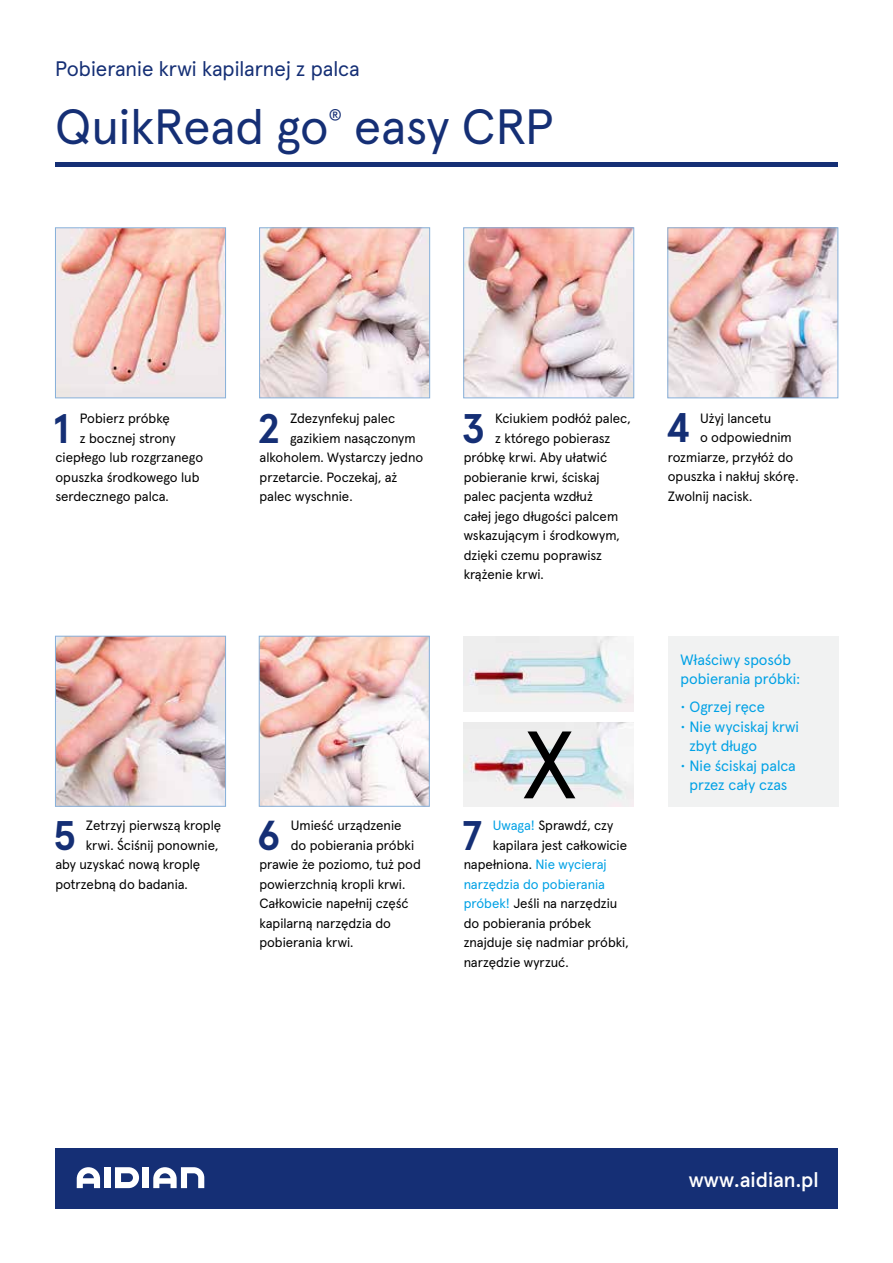
<style>
.page{position:relative;width:893px;height:1263px;background:#fff}
.page>*{position:absolute;margin:0;border:0;box-sizing:border-box;transform-origin:0 0}
.t1{font:95.4px "Apercu Pro";color:#000}
.t2{font:49.5px "Apercu Pro";letter-spacing:-.005em;color:#152f75}
.t3{font:700 41.4px "Apercu Pro";color:#152f75}
.t4{font:21px "Apercu Pro";color:#152f75}
.t5{font:500 21px "Apercu Pro";color:#fff}
.t6{font:15px/19.5px "Apercu Pro";color:#00a1e5}
.t7{font:14.85px "Apercu Pro";color:#152f75}
.t8{font:13.5px "Apercu Pro";color:#000}
.t9{font:13.5px "Apercu Pro";color:#00a1e5}
.s1{color:#00a1e5}
</style>
<div class="page">
<img style="left:57px;top:230px;width:167px;height:166px">
<div style="left:55px;top:228px;width:171px;height:170px;border:1px solid #86b0da"></div>
<img style="left:261px;top:230px;width:167px;height:166px">
<div style="left:259px;top:228px;width:171px;height:170px;border:1px solid #86b0da"></div>
<img style="left:465px;top:230px;width:167px;height:166px">
<div style="left:463px;top:228px;width:171px;height:170px;border:1px solid #86b0da"></div>
<img style="left:670px;top:230px;width:166px;height:166px">
<div style="left:668px;top:228px;width:170px;height:170px;border:1px solid #86b0da"></div>
<img style="left:57px;top:638px;width:167px;height:166px">
<div style="left:55px;top:636px;width:171px;height:170px;border:1px solid #86b0da"></div>
<img style="left:261px;top:638px;width:166px;height:166px">
<div style="left:259px;top:636px;width:170px;height:170px;border:1px solid #86b0da"></div>
<div style="left:55px;top:1148px;width:783px;height:60px;background:#152f75"></div>
<svg style="left:115px;top:1167px;width:24px;height:21px"></svg>
<div style="left:104px;top:1167px;width:7px;height:21px;background:#fff"></div>
<div style="left:143px;top:1167px;width:6px;height:21px;background:#fff"></div>
<svg style="left:77px;top:1167px;width:23px;height:21px"></svg>
<svg style="left:153px;top:1167px;width:51px;height:21px"></svg>
<img style="left:463px;top:636px;width:171px;height:76px">
<img style="left:463px;top:722px;width:171px;height:84px">
<hr style="left:55px;top:162px;width:783px;height:4px;background:#152f75">
<div style="left:668px;top:636px;width:170px;height:170px;background:#f1f2f2"></div>
<h3 class="t4" style="left:55px;top:53px;width:306px">Pobieranie krwi kapilarnej z palca</h3>
<h2 class="t2" style="left:55px;top:88px;width:275px">QuikRead go</h2>
<p class="t7" style="left:329px;top:104px;width:15px">®</p>
<h2 class="t2" style="left:354px;top:88px;width:201px">easy CRP</h2>
<h3 class="t3" style="left:54px;top:396px;width:17px">1</h3>
<p class="t8" style="left:80px;top:408px;width:91px">Pobierz próbkę</p>
<p class="t8" style="left:80px;top:428px;width:97px">z bocznej strony</p>
<p class="t8" style="left:55px;top:447px;width:149px">ciepłego lub rozgrzanego</p>
<p class="t8" style="left:55px;top:467px;width:146px">opuszka środkowego lub</p>
<p class="t8" style="left:55px;top:486px;width:115px">serdecznego palca.</p>
<h3 class="t3" style="left:258px;top:396px;width:23px">2</h3>
<p class="t8" style="left:290px;top:408px;width:107px">Zdezynfekuj palec</p>
<p class="t8" style="left:290px;top:428px;width:127px">gazikiem nasączonym</p>
<p class="t8" style="left:260px;top:447px;width:165px">alkoholem. Wystarczy jedno</p>
<p class="t8" style="left:260px;top:467px;width:139px">przetarcie. Poczekaj, aż</p>
<p class="t8" style="left:260px;top:486px;width:95px">palec wyschnie.</p>
<h3 class="t3" style="left:54px;top:803px;width:23px">5</h3>
<p class="t8" style="left:86px;top:815px;width:137px">Zetrzyj pierwszą kroplę</p>
<p class="t8" style="left:86px;top:835px;width:134px">krwi. Ściśnij ponownie,</p>
<p class="t8" style="left:55px;top:854px;width:146px">aby uzyskać nową kroplę</p>
<p class="t8" style="left:55px;top:874px;width:134px">potrzebną do badania.</p>
<h3 class="t3" style="left:258px;top:803px;width:24px">6</h3>
<p class="t8" style="left:291px;top:815px;width:112px">Umieść urządzenie</p>
<p class="t8" style="left:291px;top:835px;width:125px">do pobierania próbki</p>
<p class="t8" style="left:259px;top:854px;width:163px">prawie że poziomo, tuż pod</p>
<p class="t8" style="left:259px;top:874px;width:147px">powierzchnią kropli krwi.</p>
<p class="t8" style="left:259px;top:893px;width:151px">Całkowicie napełnij część</p>
<p class="t8" style="left:259px;top:913px;width:133px">kapilarną narzędzia do</p>
<p class="t8" style="left:259px;top:932px;width:96px">pobierania krwi.</p>
<h3 class="t3" style="left:462px;top:396px;width:24px">3</h3>
<p class="t8" style="left:495px;top:408px;width:137px">Kciukiem podłóż palec,</p>
<p class="t8" style="left:495px;top:428px;width:117px">z którego pobierasz</p>
<p class="t8" style="left:464px;top:447px;width:145px">próbkę krwi. Aby ułatwić</p>
<p class="t8" style="left:464px;top:467px;width:137px">pobieranie krwi, ściskaj</p>
<p class="t8" style="left:464px;top:486px;width:131px">palec pacjenta wzdłuż</p>
<p class="t8" style="left:464px;top:506px;width:156px">całej jego długości palcem</p>
<p class="t8" style="left:464px;top:525px;width:158px">wskazującym i środkowym,</p>
<p class="t8" style="left:464px;top:545px;width:140px">dzięki czemu poprawisz</p>
<p class="t8" style="left:464px;top:564px;width:82px">krążenie krwi.</p>
<h1 class="t1" style="left:522px;top:691px;width:56px">X</h1>
<h3 class="t3" style="left:462px;top:803px;width:22px">7</h3>
<p class="t8" style="left:493px;top:815px;width:122px"><span class="s1">Uwaga!</span> Sprawdź, czy</p>
<p class="t8" style="left:493px;top:835px;width:136px">kapilara jest całkowicie</p>
<p class="t8" style="left:464px;top:854px;width:145px">napełniona. <span class="s1">Nie wycieraj</span></p>
<p class="t9" style="left:464px;top:874px;width:143px">narzędzia do pobierania</p>
<p class="t8" style="left:464px;top:893px;width:155px"><span class="s1">próbek!</span> Jeśli na narzędziu</p>
<p class="t8" style="left:464px;top:913px;width:129px">do pobierania próbek</p>
<p class="t8" style="left:464px;top:932px;width:166px">znajduje się nadmiar próbki,</p>
<p class="t8" style="left:464px;top:952px;width:106px">narzędzie wyrzuć.</p>
<h3 class="t3" style="left:666px;top:396px;width:25px">4</h3>
<p class="t8" style="left:700px;top:408px;width:73px">Użyj lancetu</p>
<p class="t8" style="left:700px;top:427px;width:93px">o odpowiednim</p>
<p class="t8" style="left:668px;top:447px;width:127px">rozmiarze, przyłóż do</p>
<p class="t8" style="left:668px;top:466px;width:132px">opuszka i nakłuj skórę.</p>
<p class="t8" style="left:668px;top:486px;width:86px">Zwolnij nacisk.</p>
<p class="t6" style="left:681px;top:649px;width:121px">Właściwy sposób pobierania próbki:</p>
<p class="t6" style="left:681px;top:696px;width:86px">• Ogrzej ręce</p>
<p class="t6" style="left:689px;top:716px;width:111px;text-indent:-9px">• Nie wyciskaj krwi zbyt długo</p>
<p class="t6" style="left:681px;top:755px;width:117px;text-align:center">• Nie ściskaj palca przez cały czas</p>
<h3 class="t5" style="left:689px;top:1163px;width:131px">www.aidian.pl</h3>
</div>
